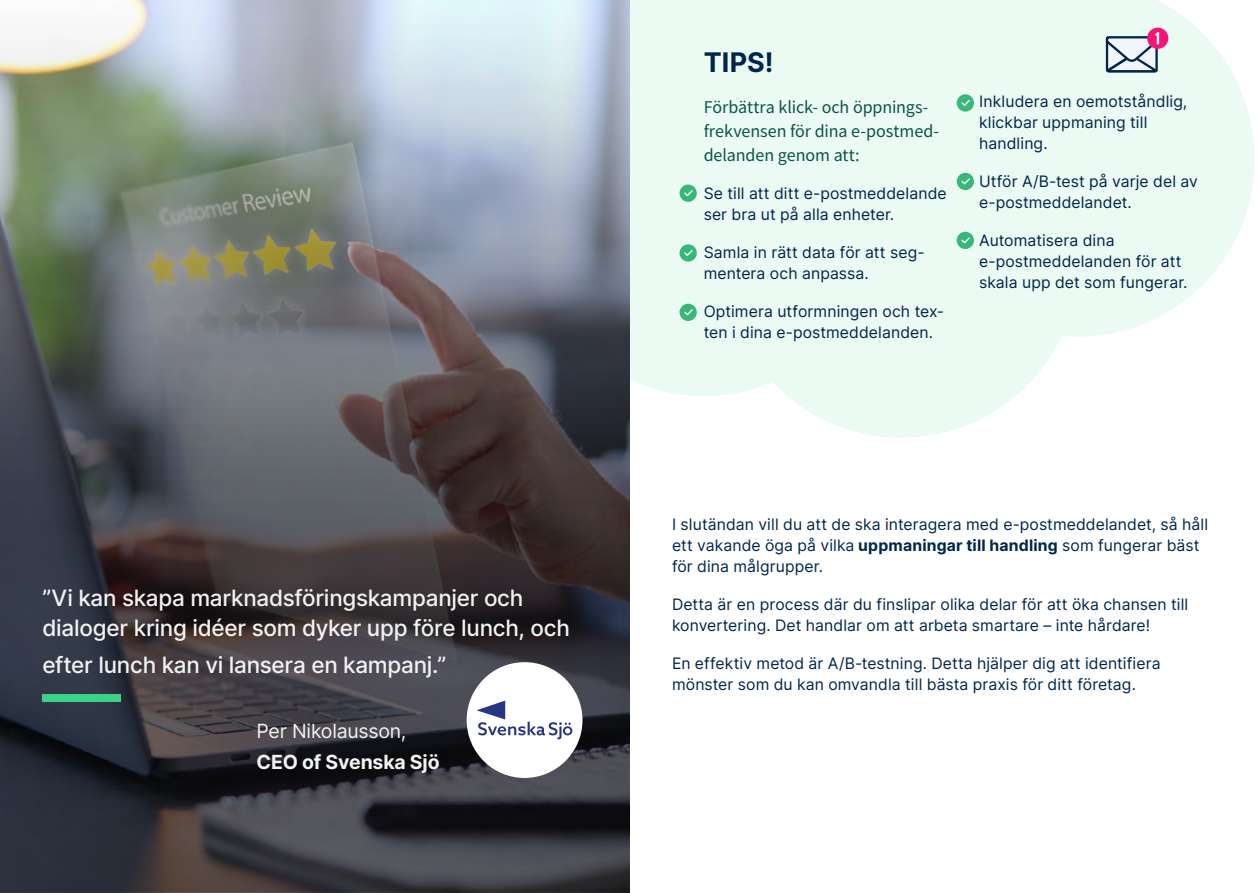
<style>
.page{position:relative;width:1259px;height:893px;background:#fff}
.page>*{position:absolute;margin:0;border:0;box-sizing:border-box;transform-origin:0 0}
.t1{font:700 27px "Inter";color:#00274a}
.t2{font:500 22.5px/30px "Inter";letter-spacing:-.01em;color:#f2f2f2}
.t3{font:19.5px "Inter";letter-spacing:-.01em;color:#f2f2f2}
.t4{font:700 19.5px "Inter";letter-spacing:-.01em;color:#f2f2f2}
.t5{font:18px/24px "Source Sans Pro";letter-spacing:-.005em;color:#0c5548}
.t6{font:15.75px/21px "Inter";letter-spacing:.005em;color:#00274a}
.s1{font-weight:700}
</style>
<div class="page">
<div style="left:629px;top:0;width:96px;height:57px;background:#ebfaf3"></div>
<div style="left:749px;top:0;width:151px;height:96px;background:#ebfaf3"></div>
<svg style="left:900px;top:0;width:354px;height:337px;background:#edfaf4"></svg>
<div style="left:527px;top:41px;width:354px;height:355px;background:#ebfaf3;border-radius:50%"></div>
<div style="left:724px;top:82px;width:354px;height:356px;background:#ebfaf3;border-radius:50%"></div>
<svg style="left:679px;top:185px;width:18px;height:17px"></svg>
<svg style="left:679px;top:244px;width:18px;height:18px"></svg>
<svg style="left:679px;top:304px;width:18px;height:17px"></svg>
<svg style="left:956px;top:94px;width:18px;height:18px"></svg>
<svg style="left:956px;top:173px;width:18px;height:17px"></svg>
<svg style="left:956px;top:232px;width:18px;height:17px"></svg>
<img style="left:0;top:0;width:629px;height:893px">
<div style="left:467px;top:662px;width:115px;height:116px;background:#fff;border-radius:50%"></div>
<svg style="left:476px;top:700px;width:96px;height:39px"></svg>
<div style="left:1147px;top:28px;width:21px;height:21px;background:#fa1475;border-radius:50%"></div>
<svg style="left:1103px;top:32px;width:56px;height:42px"></svg>
<div style="left:43px;top:694px;width:78px;height:8px;background:#3ecf89"></div>
<h2 class="t2" style="left:43px;top:582px;width:529px">”Vi kan skapa marknadsföringskampanjer och dialoger kring idéer som dyker upp före lunch, och</h2>
<h2 class="t2" style="left:43px;top:650px;width:405px">efter lunch kan vi lansera en kampanj.”</h2>
<p class="t3" style="left:257px;top:717px;width:151px">Per Nikolausson,</p>
<p class="t4" style="left:257px;top:747px;width:185px">CEO of Svenska Sjö</p>
<h1 class="t1" style="left:703px;top:42px;width:71px">TIPS!</h1>
<p class="t5" style="left:703px;top:95px;width:237px">Förbättra klick- och öppnings&shy;frekvensen för dina e-postmed&shy;delanden genom att:</p>
<p class="t6" style="left:703px;top:182px;width:244px">Se till att ditt e-postmeddelande ser bra ut på alla enheter.</p>
<p class="t6" style="left:703px;top:241px;width:222px">Samla in rätt data för att seg&shy;mentera och anpassa.</p>
<p class="t6" style="left:703px;top:300px;width:242px">Optimera utformningen och tex&shy;ten i dina e-postmeddelanden.</p>
<p class="t6" style="left:979px;top:91px;width:210px">Inkludera en oemotståndlig, klickbar uppmaning till handling.</p>
<p class="t6" style="left:979px;top:171px;width:220px">Utför A/B-test på varje del av e-postmeddelandet.</p>
<p class="t6" style="left:979px;top:230px;width:210px">Automatisera dina e-postmeddelanden för att skala upp det som fungerar.</p>
<p class="t6" style="left:672px;top:513px;width:538px">I slutändan vill du att de ska interagera med e-postmeddelandet, så håll ett vakande öga på vilka <span class="s1">uppmaningar till handling</span> som fungerar bäst för dina målgrupper.</p>
<p class="t6" style="left:672px;top:593px;width:518px">Detta är en process där du finslipar olika delar för att öka chansen till konvertering. Det handlar om att arbeta smartare – inte hårdare!</p>
<p class="t6" style="left:672px;top:652px;width:490px">En effektiv metod är A/B-testning. Detta hjälper dig att identifiera mönster som du kan omvandla till bästa praxis för ditt företag.</p>
</div>
